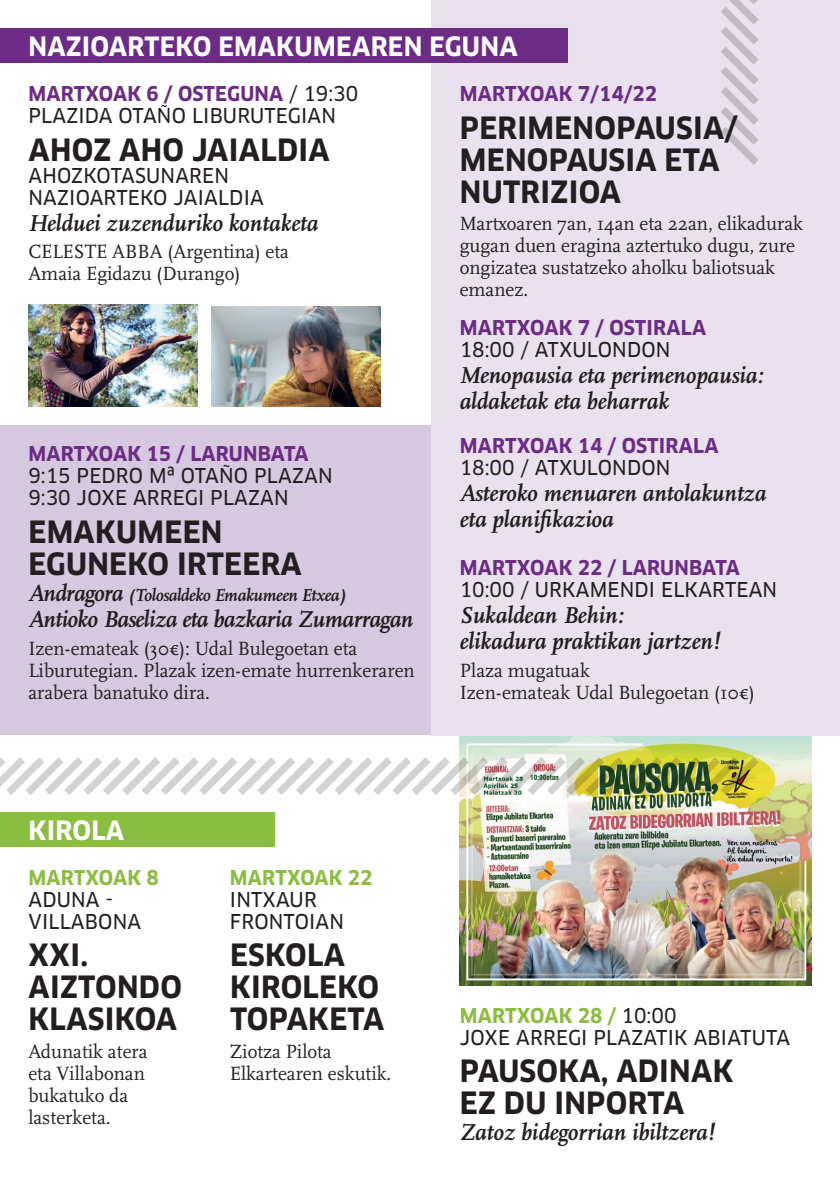
<style>
.page{position:relative;width:840px;height:1191px;background:#fff}
.page>*{position:absolute;margin:0;border:0;box-sizing:border-box;transform-origin:0 0}
.t1{font:700 30px/32px "Clan OT";letter-spacing:.01em;color:#231f20;scale:.96 1}
.t2{font:700 26px "Clan OT";letter-spacing:.01em;color:#fff;scale:.96 1}
.t3{font:italic 700 24px/26px "Scala OT";color:#231f20;scale:.96 1}
.t4{font:italic 700 24px "Scala OT";letter-spacing:-.02em;color:#231f20;scale:.96 1}
.t5{font:20px/22px "Scala OT";color:#231f20;scale:.96 1}
.t6{font:20px/22px "Clan OT News";letter-spacing:.01em;color:#231f20;scale:.96 1}
.t7{font:700 20px "Clan OT";letter-spacing:.01em;color:#6c2c86;scale:.96 1}
.t8{font:700 20px "Clan OT";letter-spacing:.01em;color:#8bbd3f;scale:.96 1}
.t9{font:italic 700 18px "Scala OT";letter-spacing:-.02em;color:#231f20;scale:.96 1}
.s1{font-family:"Clan OT News";font-weight:400;color:#231f20}
.s2{font-size:24px}
</style>
<div class="page">
<div style="left:0;top:425px;width:431px;height:310px;background:#d5c8df"></div>
<div style="left:431px;top:0;width:408px;height:735px;background:#e9e1ed"></div>
<div style="left:0;top:28px;width:567px;height:34px;background:#6c2c86"></div>
<svg style="left:721px;top:0;width:38px;height:165px"></svg>
<img style="left:28px;top:305px;width:169px;height:102px">
<img style="left:211px;top:306px;width:169px;height:101px">
<div style="left:0;top:812px;width:274px;height:34px;background:#8bbd3f"></div>
<img style="left:459px;top:736px;width:352px;height:249px">
<svg style="left:0;top:749px;width:765px;height:53px"></svg>
<h2 class="t2" style="left:28px;top:31px;width:511px">NAZIOARTEKO EMAKUMEAREN EGUNA</h2>
<p class="t7" style="left:28px;top:82px;width:345px">MARTXOAK 6 / OSTEGUNA <span class="s1">/ 19:30</span></p>
<p class="t6" style="left:28px;top:105px;width:322px">PLAZIDA OTAÑO LIBURUTEGIAN</p>
<h1 class="t1" style="left:28px;top:134px;width:315px">AHOZ AHO JAIALDIA</h1>
<p class="t6" style="left:28px;top:164px;width:246px">AHOZKOTASUNAREN<br>NAZIOARTEKO JAIALDIA</p>
<p class="t3" style="left:28px;top:210px;width:303px">Helduei zuzenduriko kontaketa</p>
<p class="t5" style="left:28px;top:241px;width:273px">CELESTE ABBA (Argentina) eta<br>Amaia Egidazu (Durango)</p>
<p class="t7" style="left:459px;top:82px;width:207px">MARTXOAK 7/14/22</p>
<h1 class="t1" style="left:459px;top:112px;width:291px">PERIMENOPAUSIA/<br>MENOPAUSIA ETA<br>NUTRIZIOA</h1>
<p class="t5" style="left:459px;top:213px;width:359px">Martxoaren 7an, 14an eta 22an, elikadurak gugan duen eragina aztertuko dugu, zure ongizatea sustatzeko aholku baliotsuak emanez.</p>
<p class="t7" style="left:459px;top:316px;width:258px">MARTXOAK 7 / OSTIRALA</p>
<p class="t6" style="left:459px;top:339px;width:221px">18:00 / ATXULONDON</p>
<p class="t3" style="left:459px;top:363px;width:317px">Menopausia eta perimenopausia: aldaketak eta beharrak</p>
<p class="t7" style="left:459px;top:434px;width:271px">MARTXOAK 14 / OSTIRALA</p>
<p class="t6" style="left:459px;top:457px;width:221px">18:00 / ATXULONDON</p>
<p class="t3" style="left:459px;top:481px;width:321px">Asteroko menuaren antolakuntza eta planifikazioa</p>
<p class="t7" style="left:459px;top:556px;width:293px">MARTXOAK 22 / LARUNBATA</p>
<p class="t6" style="left:459px;top:579px;width:332px">10:00 / URKAMENDI ELKARTEAN</p>
<p class="t3" style="left:459px;top:603px;width:272px">Sukaldean Behin:<br>elikadura praktikan jartzen!</p>
<p class="t5" style="left:459px;top:660px;width:308px">Plaza mugatuak<br>Izen-emateak Udal Bulegoetan (10€)</p>
<p class="t7" style="left:28px;top:442px;width:293px">MARTXOAK 15 / LARUNBATA</p>
<p class="t6" style="left:28px;top:465px;width:318px">9:15 PEDRO Mª OTAÑO PLAZAN<br>9:30 JOXE ARREGI PLAZAN</p>
<h1 class="t1" style="left:28px;top:516px;width:286px">EMAKUMEEN<br>EGUNEKO IRTEERA</h1>
<p class="t9" style="left:28px;top:585px;width:332px"><span class="s2">Andragora</span> (Tolosaldeko Emakumeen Etxea)</p>
<p class="t4" style="left:28px;top:606px;width:402px">Antioko Baseliza eta bazkaria Zumarragan</p>
<p class="t5" style="left:28px;top:637px;width:404px">Izen-emateak (30€): Udal Bulegoetan eta<br>Liburutegian. Plazak izen-emate hurrenkeraren arabera banatuko dira.</p>
<h2 class="t2" style="left:28px;top:815px;width:101px">KIROLA</h2>
<p class="t8" style="left:28px;top:865px;width:137px">MARTXOAK 8</p>
<p class="t6" style="left:28px;top:888px;width:119px">ADUNA -<br>VILLABONA</p>
<h1 class="t1" style="left:28px;top:939px;width:161px">XXI.<br>AIZTONDO<br>KLASIKOA</h1>
<p class="t5" style="left:28px;top:1041px;width:126px">Adunatik atera eta Villabonan bukatuko da lasterketa.</p>
<p class="t8" style="left:230px;top:865px;width:150px">MARTXOAK 22</p>
<p class="t6" style="left:230px;top:888px;width:120px">INTXAUR<br>FRONTOIAN</p>
<h1 class="t1" style="left:230px;top:939px;width:162px">ESKOLA<br>KIROLEKO<br>TOPAKETA</h1>
<p class="t5" style="left:230px;top:1041px;width:170px">Ziotza Pilota<br>Elkartearen eskutik.</p>
<p class="t8" style="left:459px;top:1003px;width:227px">MARTXOAK 28 / <span class="s1">10:00</span></p>
<p class="t6" style="left:459px;top:1026px;width:345px">JOXE ARREGI PLAZATIK ABIATUTA</p>
<h1 class="t1" style="left:459px;top:1055px;width:286px">PAUSOKA, ADINAK<br>EZ DU INPORTA</h1>
<p class="t3" style="left:459px;top:1120px;width:266px">Zatoz bidegorrian ibiltzera!</p>
</div>
